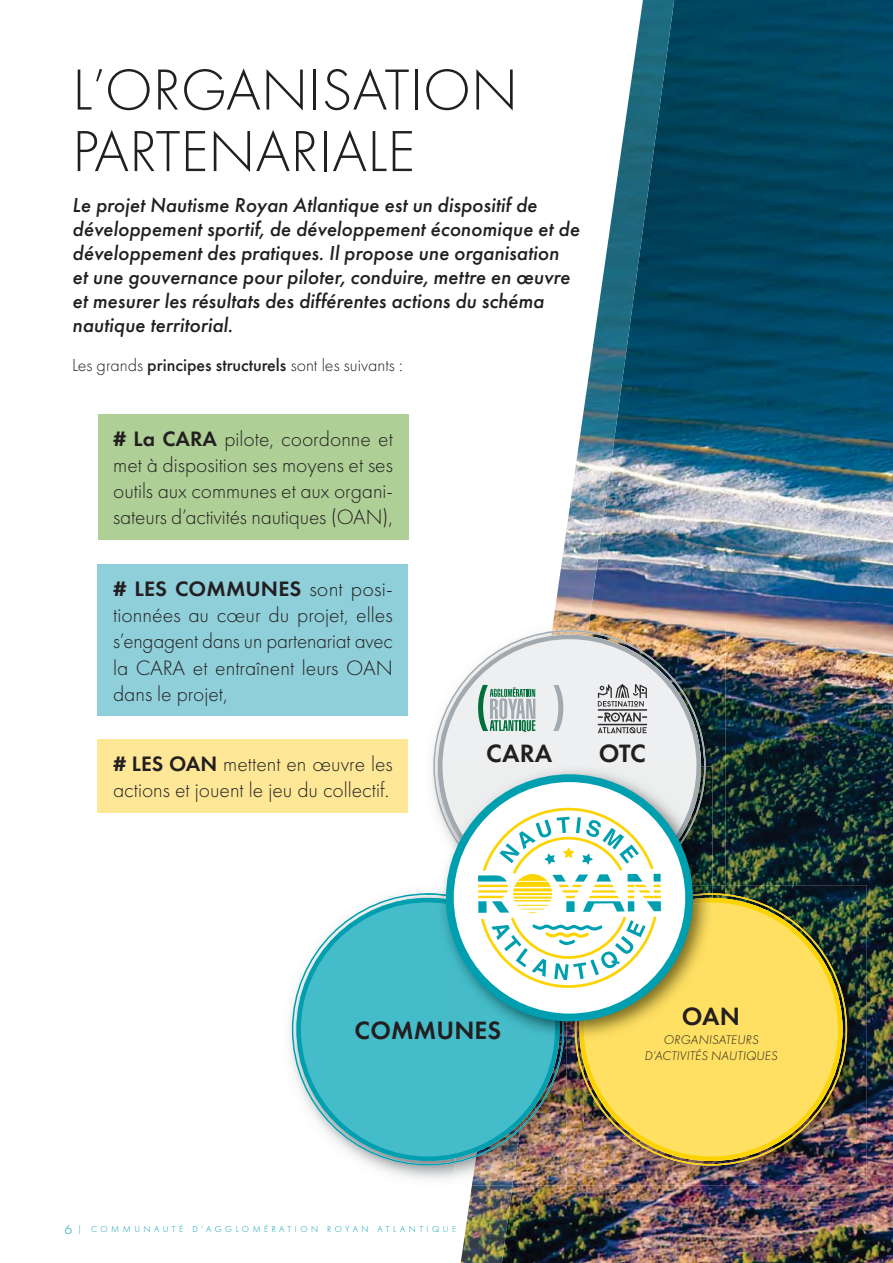
<style>
.page{position:relative;width:893px;height:1263px;background:#fff}
.page>*{position:absolute;margin:0;border:0;box-sizing:border-box;transform-origin:0 0}
.t1{font:300 60px/61.5px "Futura PT";color:#231f20}
.t2{font:600 25.95px "Futura PT";letter-spacing:.005em;color:#231f20}
.t3{font:300 21.6px/26.1px "Futura PT";color:#231f20;text-align:justify}
.t4{font:italic 500 21px/24px "Futura PT";color:#231f20}
.t5{font:300 18px "Futura PT";color:#231f20}
.t6{font:italic 300 13.05px/15.6px "Futura PT";letter-spacing:.01em;color:#231f20;text-align:center}
.t7{font:300 9px "Futura PT";letter-spacing:.385em;color:#009faf}
.s1{font-weight:500}
.s2{font-weight:600}
.s3{font-size:13.5px}
.s4{color:#1bb2bf}
</style>
<div class="page">
<img style="left:674px;top:0;width:219px;height:1263px">
<img style="left:461px;top:0;width:213px;height:1263px">
<div style="left:98px;top:414px;width:310px;height:126px;background:#aecf96"></div>
<div style="left:98px;top:564px;width:310px;height:152px;background:#8fcfd9"></div>
<div style="left:98px;top:739px;width:310px;height:73px;background:#fee897"></div>
<img style="left:290px;top:892px;width:162px;height:288px">
<img style="left:520px;top:1041px;width:47px;height:144px">
<img style="left:452px;top:1165px;width:20px;height:20px">
<img style="left:472px;top:1165px;width:48px;height:20px">
<img style="left:292px;top:893px;width:272px;height:272px">
<svg style="left:296px;top:898px;width:264px;height:263px;background:#5bbac4"></svg>
<img style="left:567px;top:885px;width:300px;height:300px">
<img style="left:575px;top:893px;width:272px;height:272px">
<img style="left:579px;top:898px;width:263px;height:263px">
<img style="left:432px;top:622px;width:95px;height:168px">
<img style="left:589px;top:622px;width:136px;height:263px">
<img style="left:527px;top:622px;width:24px;height:8px">
<img style="left:551px;top:622px;width:38px;height:8px">
<img style="left:425px;top:903px;width:13px;height:19px">
<svg style="left:425px;top:892px;width:13px;height:11px"></svg>
<img style="left:713px;top:903px;width:12px;height:19px">
<svg style="left:713px;top:885px;width:12px;height:18px"></svg>
<img style="left:433px;top:630px;width:273px;height:272px">
<svg style="left:438px;top:635px;width:263px;height:131px;background:#dadad9"></svg>
<img style="left:564px;top:1021px;width:11px;height:20px">
<img style="left:438px;top:922px;width:58px;height:119px">
<img style="left:496px;top:992px;width:64px;height:49px">
<img style="left:643px;top:922px;width:70px;height:119px">
<img style="left:579px;top:992px;width:64px;height:49px">
<img style="left:706px;top:766px;width:7px;height:119px">
<img style="left:438px;top:902px;width:10px;height:20px">
<img style="left:691px;top:898px;width:22px;height:24px">
<img style="left:438px;top:766px;width:268px;height:136px">
<svg style="left:450px;top:778px;width:239px;height:239px"></svg>
<div style="left:446px;top:774px;width:247px;height:247px;border:8px solid #009faf;border-radius:50%"></div>
<svg style="left:478px;top:808px;width:183px;height:180px"></svg>
<svg style="left:553px;top:685px;width:10px;height:46px"></svg>
<svg style="left:478px;top:685px;width:57px;height:47px;background:#9abcae"></svg>
<svg style="left:598px;top:684px;width:49px;height:49px;background:#aeafb0"></svg>
<h1 class="t1" style="left:72px;top:61px;width:447px">L’ORGANISATION<br>PARTENARIALE</h1>
<p class="t4" style="left:72px;top:194px;width:509px">Le projet Nautisme Royan Atlantique est un dispositif de développement sportif, de développement économique et de développement des pratiques. Il propose une organisation<br>et une gouvernance pour piloter, conduire, mettre en œuvre et mesurer les résultats des différentes actions du schéma nautique territorial.</p>
<p class="t5" style="left:72px;top:356px;width:332px">Les grands <span class="s1">principes structurels</span> sont les suivants :</p>
<p class="t3" style="left:113px;top:427px;width:281px"><span class="s2"># La CARA</span> pilote, coordonne et met à disposition ses moyens et ses outils aux communes et aux organi&shy;sateurs d’activités nautiques (OAN),</p>
<p class="t3" style="left:113px;top:577px;width:281px"><span class="s2"># LES COMMUNES</span> sont posi&shy;tionnées au cœur du projet, elles s’engagent dans un partenariat avec la CARA et entraînent leurs OAN dans le projet,</p>
<p class="t3" style="left:113px;top:751px;width:281px"><span class="s2"># LES OAN</span> mettent en œuvre les actions et jouent le jeu du collectif.</p>
<p class="t2" style="left:486px;top:738px;width:68px">CARA</p>
<p class="t2" style="left:599px;top:738px;width:49px">OTC</p>
<p class="t2" style="left:355px;top:1015px;width:148px">COMMUNES</p>
<p class="t7" style="left:65px;top:1224px;width:393px"><span class="s3">6</span> | COMMUNAUTÉ D’AGGLOMÉRATION ROYAN ATLANTIQ<span class="s4">U E</span></p>
<p class="t2" style="left:682px;top:1001px;width:60px">OAN</p>
<p class="t6" style="left:644px;top:1032px;width:135px">ORGANISATEURS<br>D’ACTIVITÉS NAUTIQUES</p>
</div>
